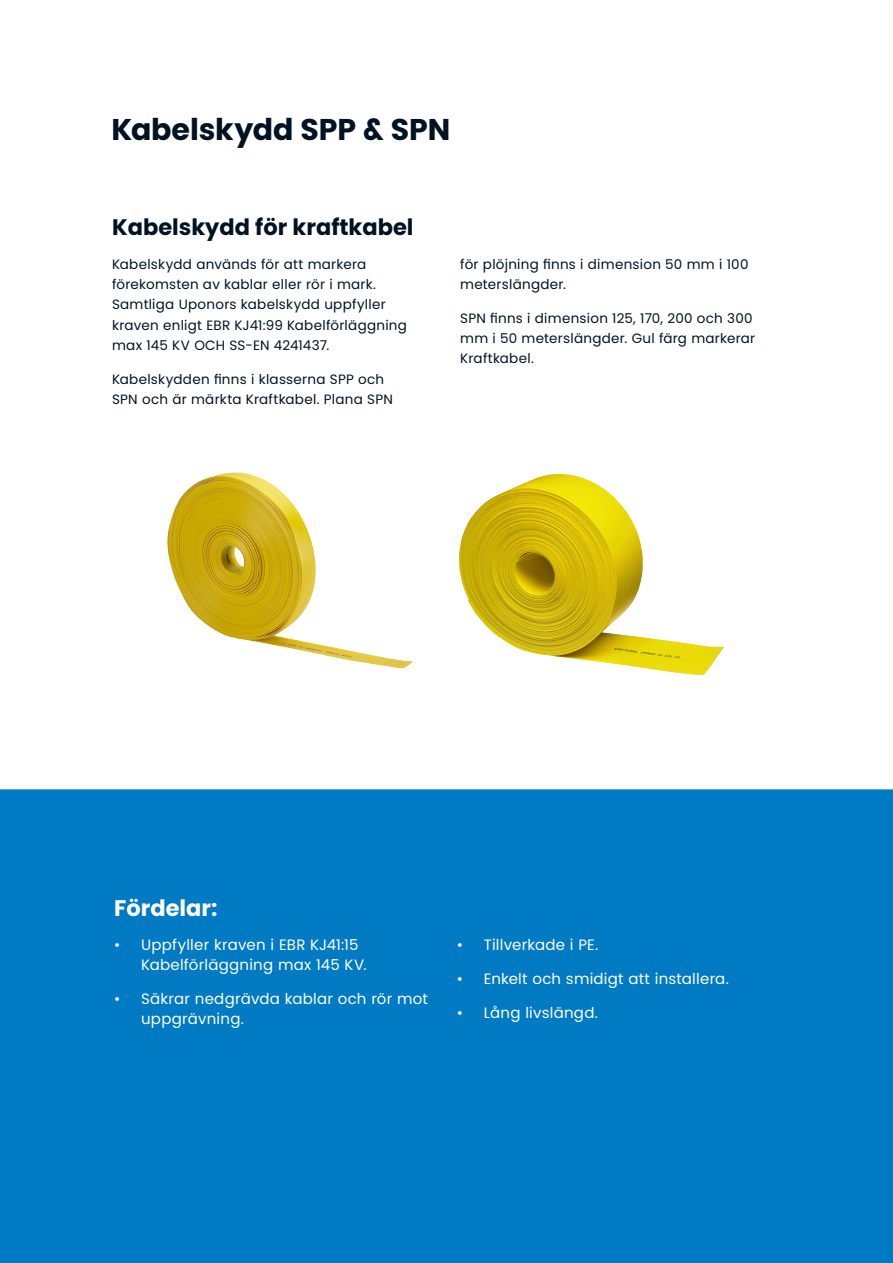
<style>
.page{position:relative;width:893px;height:1263px;background:#fff}
.page>*{position:absolute;margin:0;border:0;box-sizing:border-box;transform-origin:0 0}
.Large_Header_-_45pt{font:700 30px "Poppins";letter-spacing:-.005em;color:#001322}
.Subhead_-_15pt{font:700 22.5px "Poppins";color:#001322}
.Subhead_-_15pt-2{font:700 22.5px "Poppins";color:#fff}
.t1{font:15px/20.2px "Poppins";letter-spacing:.015em;color:#fff}
.Body_Copy_-_9pt{font:13.5px/20.2px "Poppins";letter-spacing:.02em;color:#001322}
</style>
<div class="page">
<div style="left:0;top:789px;width:893px;height:474px;background:#007ac2"></div>
<img style="left:459px;top:474px;width:265px;height:202px">
<img style="left:167px;top:472px;width:246px;height:196px">
<p class="Large_Header_-_45pt" style="left:112px;top:112px;width:340px">Kabelskydd SPP &amp; SPN</p>
<p class="Subhead_-_15pt" style="left:112px;top:214px;width:303px">Kabelskydd för kraftkabel</p>
<p class="Body_Copy_-_9pt" style="left:112px;top:254px;width:296px">Kabelskydd används för att markera förekomsten av kablar eller rör i mark.<br>Samtliga Uponors kabelskydd uppfyller kraven enligt EBR KJ41:99 Kabelförläggning max 145 KV OCH SS-EN 4241437.</p>
<p class="Body_Copy_-_9pt" style="left:112px;top:369px;width:282px">Kabelskydden finns i klasserna SPP och<br>SPN och är märkta Kraftkabel. Plana SPN</p>
<p class="Body_Copy_-_9pt" style="left:460px;top:254px;width:290px">för plöjning finns i dimension 50 mm i 100 meterslängder.</p>
<p class="Body_Copy_-_9pt" style="left:460px;top:308px;width:296px">SPN finns i dimension 125, 170, 200 och 300 mm i 50 meterslängder. Gul färg markerar<br>Kraftkabel.</p>
<p class="Subhead_-_15pt-2" style="left:114px;top:895px;width:105px">Fördelar:</p>
<p class="t1" style="left:141px;top:935px;width:227px;text-indent:-27px">• Uppfyller kraven i EBR KJ41:15<br>Kabelförläggning max 145 KV.</p>
<p class="t1" style="left:141px;top:989px;width:288px;text-indent:-27px">• Säkrar nedgrävda kablar och rör mot uppgrävning.</p>
<p class="t1" style="left:457px;top:935px;width:143px">• Tillverkade i PE.</p>
<p class="t1" style="left:457px;top:968px;width:274px">• Enkelt och smidigt att installera.</p>
<p class="t1" style="left:457px;top:1002px;width:143px">• Lång livslängd.</p>
</div>
